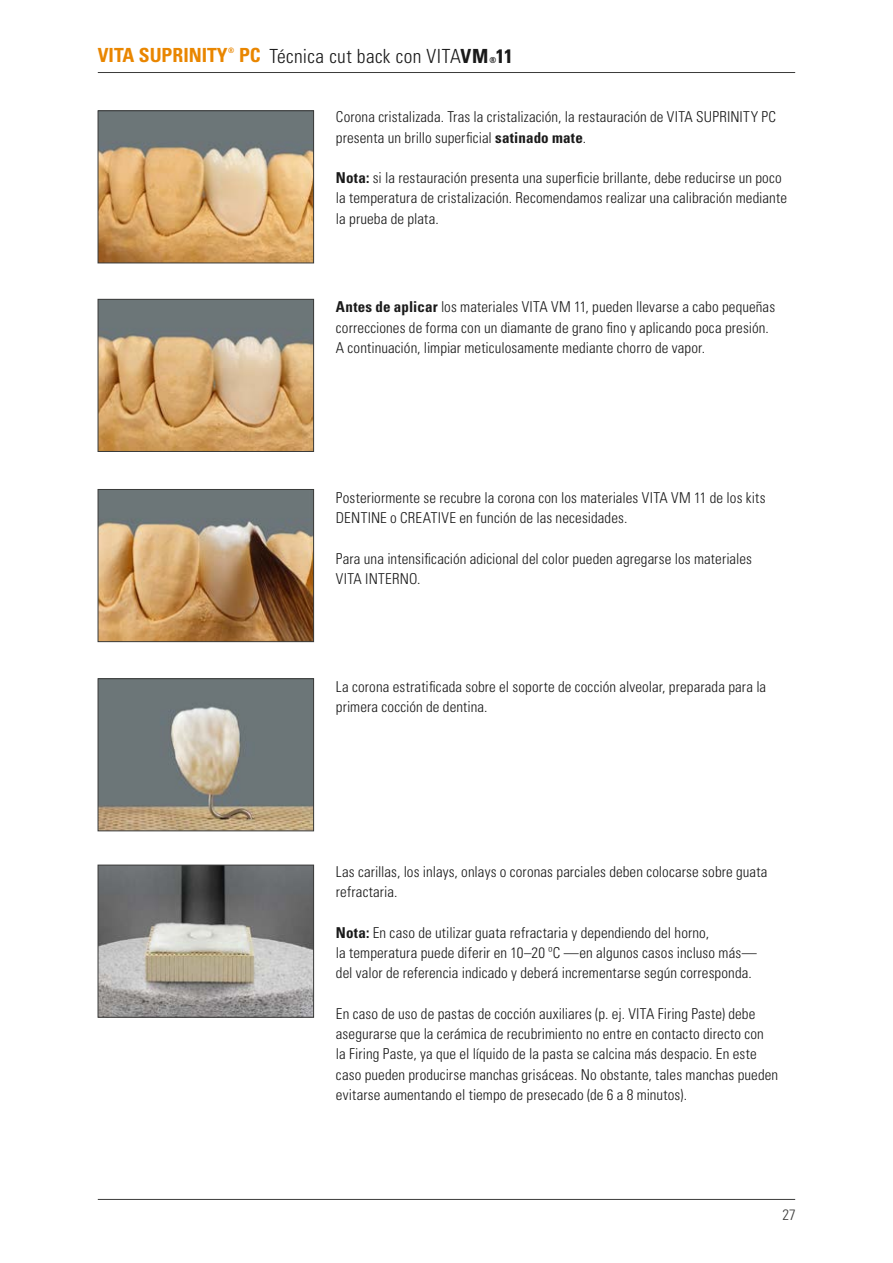
<style>
.page{position:relative;width:893px;height:1263px;background:#fff}
.page>*{position:absolute;margin:0;border:0;box-sizing:border-box;transform-origin:0 0}
.t1{font:300 condensed 19.5px "Univers LT";letter-spacing:.015em;color:#1a1a1a}
.t2{font:700 condensed 19.5px "Univers";color:#e98600}
.t3{font:300 condensed 15px/20.2px "Univers LT";letter-spacing:.005em;color:#1a1a1a}
.t4{font:300 condensed 15px "Univers LT";color:#3b3b3a}
.t5{font:700 condensed 8.25px "Univers LT";color:#1a1a1a}
.t6{font:700 condensed 7.5px "Univers";color:#e98600}
.s1{font-family:"Univers";font-weight:700;color:#e98600}
.s2{font-weight:700}
</style>
<div class="page">
<hr style="left:98px;top:1199px;width:697px;height:1px;background:#3b3b3a">
<hr style="left:98px;top:72px;width:697px;height:1px;background:#3b3b3a">
<img style="left:100px;top:113px;width:212px;height:148px">
<div style="left:98px;top:111px;width:216px;height:152px;border:1px solid #3b3b3a"></div>
<img style="left:100px;top:491px;width:212px;height:149px">
<div style="left:98px;top:489px;width:216px;height:153px;border:1px solid #3b3b3a"></div>
<img style="left:100px;top:301px;width:212px;height:149px">
<div style="left:98px;top:299px;width:216px;height:153px;border:1px solid #3b3b3a"></div>
<img style="left:100px;top:680px;width:212px;height:149px">
<div style="left:98px;top:678px;width:216px;height:153px;border:1px solid #3b3b3a"></div>
<img style="left:100px;top:867px;width:212px;height:148px">
<div style="left:98px;top:865px;width:216px;height:152px;border:1px solid #3b3b3a"></div>
<h1 class="t2" style="left:98px;top:43px;width:131px">VITA SUPRINITY</h1>
<p class="t6" style="left:228px;top:46px;width:8px">®</p>
<h1 class="t1" style="left:239px;top:44px;width:275px"><span class="s1">PC</span> Técnica cut back con VITA<span class="s2">VM 11</span></h1>
<p class="t5" style="left:489px;top:55px;width:8px">®</p>
<p class="t3" style="left:336px;top:107px;width:442px">Corona cristalizada. Tras la cristalización, la restauración de VITA SUPRINITY PC presenta un brillo superficial <span class="s2">satinado mate</span>.</p>
<p class="t3" style="left:336px;top:168px;width:453px"><span class="s2">Nota:</span> si la restauración presenta una superficie brillante, debe reducirse un poco la temperatura de cristalización. Recomendamos realizar una calibración mediante la prueba de plata.</p>
<p class="t3" style="left:336px;top:297px;width:441px"><span class="s2">Antes de aplicar</span> los materiales VITA VM 11, pueden llevarse a cabo pequeñas correcciones de forma con un diamante de grano fino y aplicando poca presión.<br>A continuación, limpiar meticulosamente mediante chorro de vapor.</p>
<p class="t3" style="left:336px;top:487px;width:431px">Posteriormente se recubre la corona con los materiales VITA VM 11 de los kits<br>DENTINE o CREATIVE en función de las necesidades.</p>
<p class="t3" style="left:336px;top:548px;width:418px">Para una intensificación adicional del color pueden agregarse los materiales<br>VITA INTERNO.</p>
<p class="t3" style="left:336px;top:677px;width:432px">La corona estratificada sobre el soporte de cocción alveolar, preparada para la primera cocción de dentina.</p>
<p class="t3" style="left:336px;top:862px;width:433px">Las carillas, los inlays, onlays o coronas parciales deben colocarse sobre guata refractaria.</p>
<p class="t3" style="left:336px;top:922px;width:422px"><span class="s2">Nota:</span> En caso de utilizar guata refractaria y dependiendo del horno,<br>la temperatura puede diferir en 10–20 ºC —en algunos casos incluso más— del valor de referencia indicado y deberá incrementarse según corresponda.</p>
<p class="t3" style="left:336px;top:1003px;width:444px">En caso de uso de pastas de cocción auxiliares (p. ej. VITA Firing Paste) debe asegurarse que la cerámica de recubrimiento no entre en contacto directo con<br>la Firing Paste, ya que el líquido de la pasta se calcina más despacio. En este caso pueden producirse manchas grisáceas. No obstante, tales manchas pueden evitarse aumentando el tiempo de presecado (de 6 a 8 minutos).</p>
<p class="t4" style="left:782px;top:1205px;width:15px">27</p>
</div>
